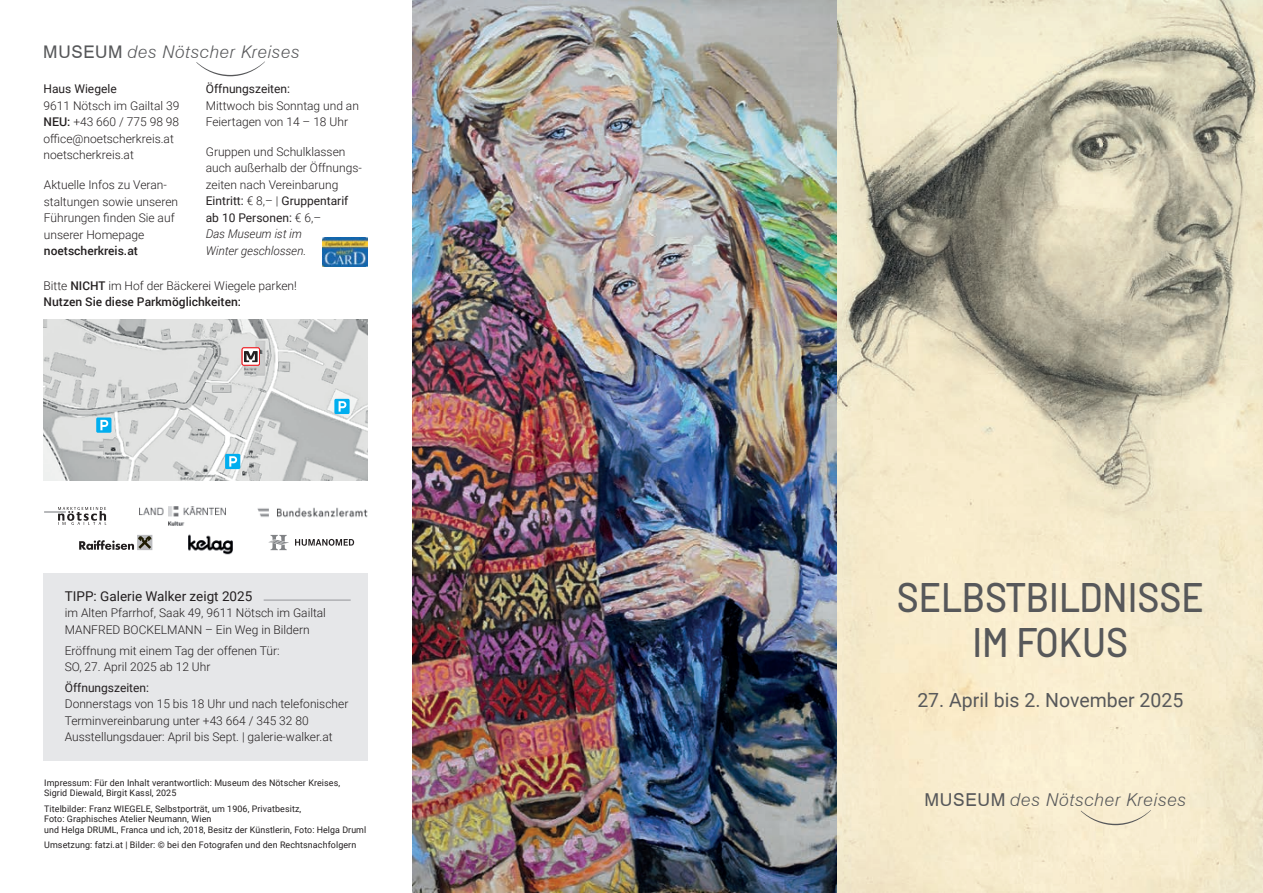
<style>
.page{position:relative;width:1263px;height:893px;background:#fff}
.page>*{position:absolute;margin:0;border:0;box-sizing:border-box;transform-origin:0 0}
.t1{font:500 41.25px/45px "Barlow";color:#57585a;text-align:center;scale:.91 1}
.t2{font:19.5px "Roboto";color:#57585a}
.t3{font:italic 300 17.85px "Swiss 721 BT";letter-spacing:.04em;color:#57585a}
.t4{font:italic 300 17.4px "Swiss 721 BT";letter-spacing:.04em;color:#57585a}
.t5{font:13.5px "Roboto";color:#231f20}
.t6{font:300 12px/16.5px "Roboto";color:#231f20}
.t7{font:500 12px/16.5px "Roboto";color:#231f20}
.t8{font:12px "Roboto";color:#231f20}
.t9{font:9px/10.8px "Roboto";letter-spacing:.01em;color:#231f20}
.s1{font-weight:400;font-style:normal}
.s2{font-weight:500}
.s3{font-weight:400}
.s4{font-style:italic}
.s5{font-weight:300}
</style>
<div class="page">
<img style="left:412px;top:0;width:430px;height:893px">
<img style="left:44px;top:320px;width:324px;height:160px">
<img style="left:842px;top:0;width:261px;height:840px">
<img style="left:1103px;top:0;width:160px;height:893px">
<svg style="left:1081px;top:810px;width:70px;height:15px"></svg>
<div style="left:44px;top:573px;width:324px;height:188px;background:#e6e7e9"></div>
<svg style="left:196px;top:61px;width:69px;height:15px"></svg>
<img style="left:322px;top:238px;width:46px;height:29px">
<hr style="left:264px;top:600px;width:87px;height:1px;background:#939598">
<hr style="left:44px;top:511px;width:22px;height:2px;background:#939598">
<svg style="left:58px;top:507px;width:48px;height:18px"></svg>
<img style="left:257px;top:507px;width:111px;height:11px">
<div style="left:137px;top:535px;width:15px;height:15px;background:#bcbdc0"></div>
<svg style="left:79px;top:536px;width:73px;height:14px"></svg>
<img style="left:188px;top:534px;width:45px;height:21px">
<svg style="left:268px;top:535px;width:21px;height:15px"></svg>
<svg style="left:295px;top:539px;width:59px;height:7px"></svg>
<img style="left:139px;top:506px;width:86px;height:19px">
<div style="left:96px;top:417px;width:15px;height:16px;background:#00aeef;border-radius:2px"></div>
<svg style="left:100px;top:420px;width:8px;height:10px"></svg>
<div style="left:225px;top:454px;width:15px;height:15px;background:#00aeef;border-radius:2px"></div>
<svg style="left:229px;top:456px;width:8px;height:11px"></svg>
<div style="left:334px;top:399px;width:16px;height:15px;background:#00aeef;border-radius:2px"></div>
<svg style="left:339px;top:401px;width:7px;height:11px"></svg>
<svg style="left:241px;top:347px;width:19px;height:19px"></svg>
<h3 class="t4" style="left:43px;top:41px;width:258px"><span class="s1">MUSEUM</span> des Nötscher Kreises</h3>
<p class="t8" style="left:44px;top:81px;width:75px">Haus Wiegele</p>
<p class="t6" style="left:44px;top:97px;width:137px">9611 Nötsch im Gailtal 39<br><span class="s2">NEU:</span> +43 660 / 775 98 98 office@noetscherkreis.at noetscherkreis.at</p>
<p class="t6" style="left:44px;top:176px;width:136px">Aktuelle Infos zu Veran&shy;staltungen sowie unseren<br>Führungen finden Sie auf unserer Homepage</p>
<p class="t7" style="left:44px;top:242px;width:96px">noetscherkreis.at</p>
<p class="t8" style="left:206px;top:81px;width:86px">Öffnungszeiten:</p>
<p class="t6" style="left:206px;top:97px;width:155px">Mittwoch bis Sonntag und an<br>Feiertagen von 14 – 18 Uhr</p>
<p class="t6" style="left:206px;top:143px;width:158px">Gruppen und Schulklassen auch außerhalb der Öffnungs&shy;zeiten nach Vereinbarung<br><span class="s3">Eintritt:</span> € 8,– | <span class="s3">Gruppentarif ab 10 Personen:</span> € 6,–<br><span class="s4">Das Museum ist im<br>Winter geschlossen.</span></p>
<p class="t7" style="left:44px;top:277px;width:255px"><span class="s5">Bitte</span> NICHT <span class="s5">im Hof der Bäckerei Wiegele parken!<br></span>Nutzen Sie diese Parkmöglichkeiten:</p>
<p class="t5" style="left:65px;top:587px;width:189px">TIPP: Galerie Walker zeigt 2025</p>
<p class="t6" style="left:65px;top:604px;width:263px">im Alten Pfarrhof, Saak 49, 9611 Nötsch im Gailtal<br>MANFRED BOCKELMANN – Ein Weg in Bildern</p>
<p class="t6" style="left:65px;top:642px;width:216px">Eröffnung mit einem Tag der offenen Tür:<br>SO, 27. April 2025 ab 12 Uhr</p>
<p class="t8" style="left:65px;top:679px;width:86px">Öffnungszeiten:</p>
<p class="t6" style="left:65px;top:695px;width:285px">Donnerstags von 15 bis 18 Uhr und nach telefonischer<br>Terminvereinbarung unter +43 664 / 345 32 80<br>Ausstellungsdauer: April bis Sept. | galerie-walker.at</p>
<p class="t9" style="left:44px;top:777px;width:297px">Impressum: Für den Inhalt verantwortlich: Museum des Nötscher Kreises,<br>Sigrid Diewald, Birgit Kassl, 2025</p>
<p class="t9" style="left:44px;top:802px;width:324px">Titelbilder: Franz WIEGELE, Selbstporträt, um 1906, Privatbesitz,<br>Foto: Graphisches Atelier Neumann, Wien<br>und Helga DRUML, Franca und ich, 2018, Besitz der Künstlerin, Foto: Helga Druml</p>
<p class="t9" style="left:44px;top:839px;width:314px">Umsetzung: fatzi.at | Bilder: © bei den Fotografen und den Rechtsnachfolgern</p>
<h1 class="t1" style="left:897px;top:574px;width:339px">SELBSTBILDNISSE<br>IM FOKUS</h1>
<h2 class="t2" style="left:917px;top:687px;width:268px">27. April bis 2. November 2025</h2>
<h3 class="t3" style="left:924px;top:789px;width:264px"><span class="s1">MUSEUM</span> des Nötscher Kreises</h3>
</div>
